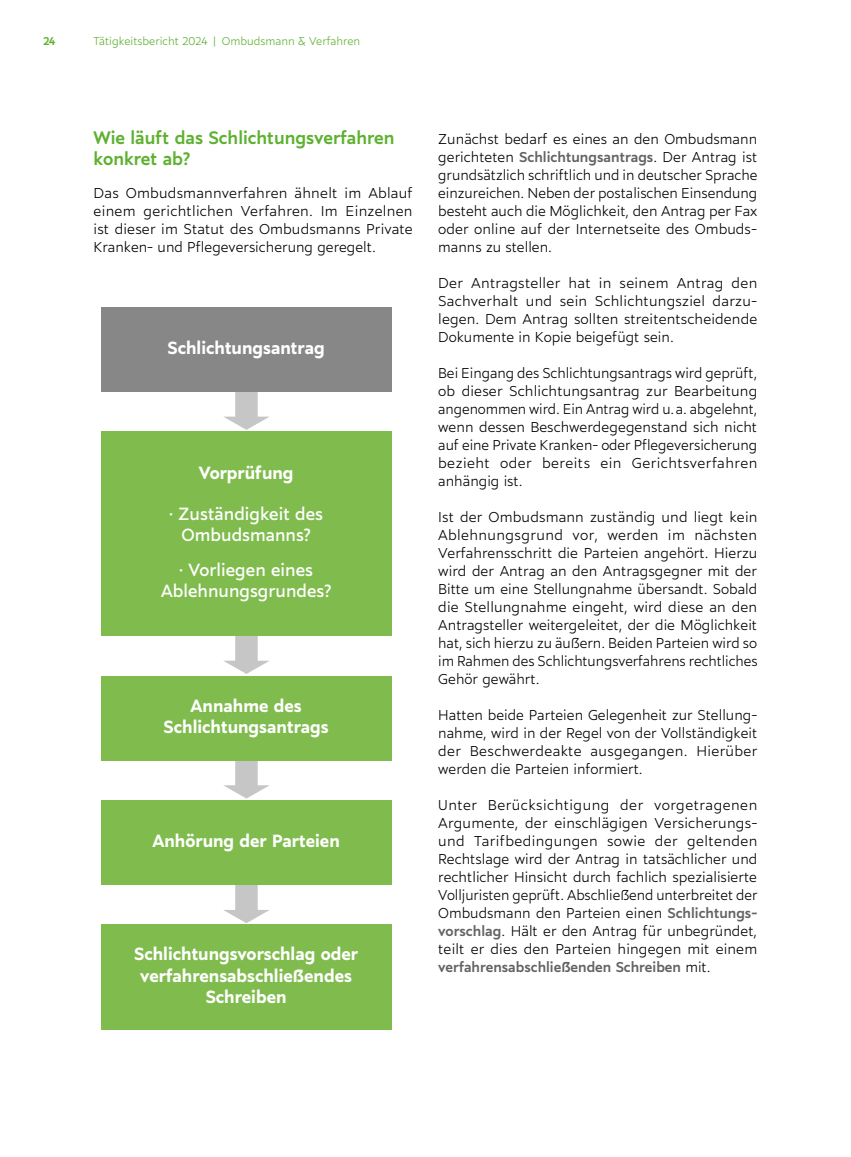
<style>
.page{position:relative;width:851px;height:1157px;background:#fff}
.page>*{position:absolute;margin:0;border:0;box-sizing:border-box;transform-origin:0 0}
.t1{font:500 18px/21px "Marcher";color:#5eb130}
.t2{font:600 17.55px/21.1px "Marcher";color:#fff;text-align:center}
.t3{font:17.55px/21.1px "Marcher";color:#fff;text-align:center}
.t4{font:300 14.25px/18px "Marcher";color:#000;text-align:justify}
.t5{font:300 11.25px "Marcher";color:#5eb130}
.t6{font:500 11.25px "Marcher";color:#5eb130}
.s1{font-weight:500;color:#646363}
</style>
<div class="page">
<div style="left:235px;top:594px;width:23px;height:68px;background:#c6c6c6"></div>
<div style="left:235px;top:350px;width:23px;height:68px;background:#c6c6c6"></div>
<svg style="left:223px;top:416px;width:46px;height:14px"></svg>
<div style="left:235px;top:844px;width:23px;height:67px;background:#c6c6c6"></div>
<div style="left:235px;top:719px;width:23px;height:68px;background:#c6c6c6"></div>
<div style="left:101px;top:307px;width:290px;height:85px;background:#878787"></div>
<div style="left:101px;top:431px;width:290px;height:205px;background:#7fbc4d"></div>
<svg style="left:101px;top:660px;width:290px;height:100px;background:#92c668"></svg>
<svg style="left:101px;top:785px;width:290px;height:100px;background:#91c567"></svg>
<svg style="left:101px;top:910px;width:290px;height:120px;background:#8dc361"></svg>
<p class="t6" style="left:43px;top:32px;width:14px">24</p>
<p class="t5" style="left:94px;top:32px;width:268px">Tätigkeitsbericht 2024 | Ombudsmann &amp; Verfahren</p>
<p class="t1" style="left:94px;top:126px;width:302px">Wie läuft das Schlichtungsverfahren konkret ab?</p>
<p class="t4" style="left:94px;top:183px;width:321px">Das Ombudsmannverfahren ähnelt im Ablauf einem gerichtlichen Verfahren. Im Einzelnen ist dieser im Statut des Ombudsmanns Private Kranken- und Pflegeversicherung geregelt.</p>
<p class="t2" style="left:167px;top:335px;width:159px">Schlichtungsantrag</p>
<p class="t2" style="left:199px;top:461px;width:96px">Vorprüfung</p>
<p class="t3" style="left:169px;top:502px;width:155px">· Zuständigkeit des<br>Ombudsmanns?</p>
<p class="t3" style="left:161px;top:558px;width:171px">· Vorliegen eines<br>Ablehnungsgrundes?</p>
<p class="t2" style="left:164px;top:693px;width:166px">Annahme des<br>Schlichtungsantrags</p>
<p class="t2" style="left:152px;top:828px;width:189px">Anhörung der Parteien</p>
<p class="t2" style="left:134px;top:942px;width:225px">Schlichtungsvorschlag oder verfahrensabschließendes<br>Schreiben</p>
<p class="t4" style="left:438px;top:129px;width:320px">Zunächst bedarf es eines an den Ombudsmann gerichteten <span class="s1">Schlichtungsantrags</span>. Der Antrag ist grundsätzlich schriftlich und in deutscher Sprache einzureichen. Neben der postalischen Einsendung besteht auch die Möglichkeit, den Antrag per Fax oder online auf der Internetseite des Ombuds&shy;manns zu stellen.</p>
<p class="t4" style="left:438px;top:273px;width:320px">Der Antragsteller hat in seinem Antrag den Sachverhalt und sein Schlichtungsziel darzu&shy;legen. Dem Antrag sollten streitentscheidende Dokumente in Kopie beigefügt sein.</p>
<p class="t4" style="left:438px;top:363px;width:320px">Bei Eingang des Schlichtungsantrags wird geprüft, ob dieser Schlichtungsantrag zur Bearbeitung angenommen wird. Ein Antrag wird u.a. abgelehnt, wenn dessen Beschwerdegegenstand sich nicht auf eine Private Kranken- oder Pflegeversicherung bezieht oder bereits ein Gerichtsverfahren anhängig ist.</p>
<p class="t4" style="left:438px;top:507px;width:321px">Ist der Ombudsmann zuständig und liegt kein Ablehnungsgrund vor, werden im nächsten Verfahrensschritt die Parteien angehört. Hierzu wird der Antrag an den Antragsgegner mit der Bitte um eine Stellungnahme übersandt. Sobald die Stellungnahme eingeht, wird diese an den Antragsteller weitergeleitet, der die Möglichkeit hat, sich hierzu zu äußern. Beiden Parteien wird so im Rahmen des Schlichtungsverfahrens rechtliches Gehör gewährt.</p>
<p class="t4" style="left:438px;top:705px;width:320px">Hatten beide Parteien Gelegenheit zur Stellung&shy;nahme, wird in der Regel von der Vollständigkeit der Beschwerdeakte ausgegangen. Hierüber werden die Parteien informiert.</p>
<p class="t4" style="left:438px;top:795px;width:320px">Unter Berücksichtigung der vorgetragenen Argumente, der einschlägigen Versicherungs&shy;und Tarifbedingungen sowie der geltenden Rechtslage wird der Antrag in tatsächlicher und rechtlicher Hinsicht durch fachlich spezialisierte Volljuristen geprüft. Abschließend unterbreitet der Ombudsmann den Parteien einen <span class="s1">Schlichtungs&shy;vorschlag</span>. Hält er den Antrag für unbegründet, teilt er dies den Parteien hingegen mit einem <span class="s1">verfahrensabschließenden Schreiben</span> mit.</p>
</div>
